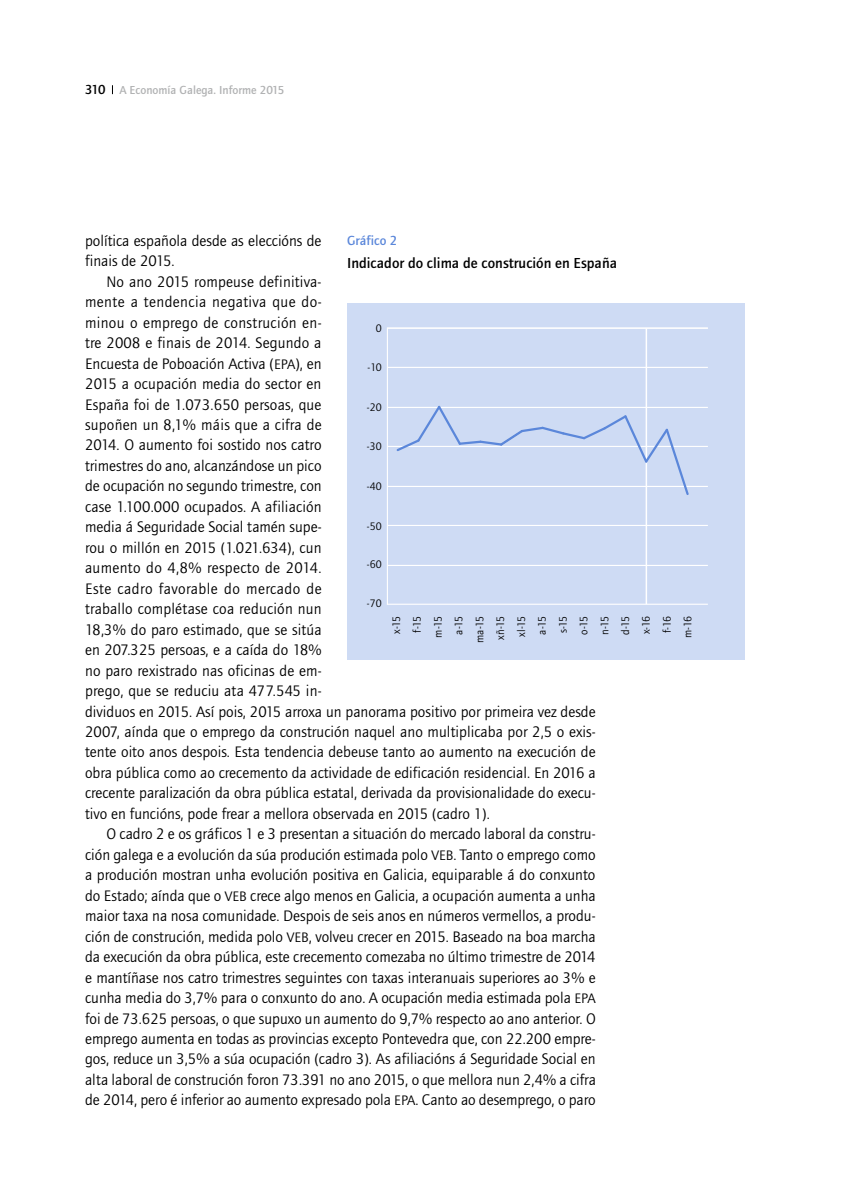
<style>
.page{position:relative;width:851px;height:1191px;background:#fff}
.page>*{position:absolute;margin:0;border:0;box-sizing:border-box;transform-origin:0 0}
.t1{font:15.75px/20.4px "Foundry Journal";color:#000}
.t2{font:500 15px "Foundry Journal";color:#000}
.t3{font:500 13.5px "Foundry Journal";color:#5b87da}
.t4{font:500 12px "Foundry Journal";color:#b1b2b3}
.t5{font:11.25px "Foundry Journal";letter-spacing:-.07em;color:#000}
.s1{font-size:13.5px;color:#000}
.s2{font-size:14.25px}
</style>
<div class="page">
<div style="left:347px;top:304px;width:397px;height:356px;background:#cedbf4"></div>
<hr style="left:645px;top:329px;width:2px;height:275px;background:#fff">
<hr style="left:387px;top:328px;width:1px;height:276px;background:#fff">
<hr style="left:387px;top:603px;width:320px;height:2px;background:#fff">
<hr style="left:387px;top:565px;width:320px;height:1px;background:#fff">
<hr style="left:387px;top:525px;width:320px;height:1px;background:#fff">
<hr style="left:387px;top:486px;width:320px;height:1px;background:#fff">
<hr style="left:387px;top:446px;width:320px;height:1px;background:#fff">
<hr style="left:387px;top:407px;width:320px;height:1px;background:#fff">
<hr style="left:387px;top:367px;width:320px;height:1px;background:#fff">
<hr style="left:387px;top:327px;width:320px;height:2px;background:#fff">
<svg style="left:396px;top:404px;width:293px;height:93px"></svg>
<p class="t4" style="left:85px;top:83px;width:201px"><span class="s1">310</span> A Economía Galega. Informe 2015</p>
<p class="t1" style="left:85px;top:231px;width:238px">política española desde as eleccións de finais de 2015.</p>
<p class="t1" style="left:85px;top:271px;width:512px;text-indent:21px">No ano 2015 rompeuse definitiva-<br>mente a tendencia negativa que do-<br>minou o emprego de construción en-<br>tre 2008 e finais de 2014. Segundo a<br>Encuesta de Poboación Activa (<span class="s2">EPA</span>), en<br>2015 a ocupación media do sector en<br>España foi de 1.073.650 persoas, que<br>supoñen un 8,1% máis que a cifra de<br>2014. O aumento foi sostido nos catro<br>trimestres do ano, alcanzándose un pico<br>de ocupación no segundo trimestre, con<br>case 1.100.000 ocupados. A afiliación<br>media á Seguridade Social tamén supe-<br>rou o millón en 2015 (1.021.634), cun<br>aumento do 4,8% respecto de 2014.<br>Este cadro favorable do mercado de<br>traballo complétase coa redución nun<br>18,3% do paro estimado, que se sitúa<br>en 207.325 persoas, e a caída do 18%<br>no paro rexistrado nas oficinas de em-<br>prego, que se reduciu ata 477.545 in-<br>dividuos en 2015. Así pois, 2015 arroxa un panorama positivo por primeira vez desde 2007, aínda que o emprego da construción naquel ano multiplicaba por 2,5 o exis&shy;tente oito anos despois. Esta tendencia debeuse tanto ao aumento na execución de obra pública como ao crecemento da actividade de edificación residencial. En 2016 a crecente paralización da obra pública estatal, derivada da provisionalidade do execu&shy;tivo en funcións, pode frear a mellora observada en 2015 (cadro 1).</p>
<p class="t1" style="left:85px;top:824px;width:512px;text-align:justify;text-indent:21px">O cadro 2 e os gráficos 1 e 3 presentan a situación do mercado laboral da constru&shy;ción galega e a evolución da súa produción estimada polo <span class="s2">VEB</span>. Tanto o emprego como a produción mostran unha evolución positiva en Galicia, equiparable á do conxunto do Estado; aínda que o <span class="s2">VEB</span> crece algo menos en Galicia, a ocupación aumenta a unha maior taxa na nosa comunidade. Despois de seis anos en números vermellos, a produ&shy;ción de construción, medida polo <span class="s2">VEB</span>, volveu crecer en 2015. Baseado na boa marcha da execución da obra pública, este crecemento comezaba no último trimestre de 2014 e mantíñase nos catro trimestres seguintes con taxas interanuais superiores ao 3% e cunha media do 3,7% para o conxunto do ano. A ocupación media estimada pola <span class="s2">EPA </span>foi de 73.625 persoas, o que supuxo un aumento do 9,7% respecto ao ano anterior. O emprego aumenta en todas as provincias excepto Pontevedra que, con 22.200 empre&shy;gos, reduce un 3,5% a súa ocupación (cadro 3). As afiliacións á Seguridade Social en alta laboral de construción foron 73.391 no ano 2015, o que mellora nun 2,4% a cifra de 2014, pero é inferior ao aumento expresado pola <span class="s2">EPA</span>. Canto ao desemprego, o paro</p>
<p class="t3" style="left:347px;top:233px;width:52px">Gráfico 2</p>
<p class="t2" style="left:347px;top:254px;width:272px">Indicador do clima de construción en España</p>
<p class="t5" style="left:375px;top:322px;width:7px">0</p>
<p class="t5" style="left:367px;top:361px;width:16px">-10</p>
<p class="t5" style="left:367px;top:401px;width:16px">-20</p>
<p class="t5" style="left:367px;top:440px;width:16px">-30</p>
<p class="t5" style="left:367px;top:480px;width:16px">-40</p>
<p class="t5" style="left:367px;top:520px;width:16px">-50</p>
<p class="t5" style="left:367px;top:558px;width:16px">-60</p>
<p class="t5" style="left:367px;top:597px;width:16px">-70</p>
<p class="t5" style="left:390px;top:634px;width:20px;rotate:-90deg">x-15</p>
<p class="t5" style="left:681px;top:638px;width:24px;rotate:-90deg">m-16</p>
<p class="t5" style="left:640px;top:634px;width:20px;rotate:-90deg">x-16</p>
<p class="t5" style="left:660px;top:633px;width:19px;rotate:-90deg">f-16</p>
<p class="t5" style="left:411px;top:632px;width:19px;rotate:-90deg">f-15</p>
<p class="t5" style="left:432px;top:637px;width:24px;rotate:-90deg">m-15</p>
<p class="t5" style="left:452px;top:634px;width:21px;rotate:-90deg">a-15</p>
<p class="t5" style="left:473px;top:643px;width:29px;rotate:-90deg">ma-15</p>
<p class="t5" style="left:494px;top:639px;width:26px;rotate:-90deg">xñ-15</p>
<p class="t5" style="left:515px;top:636px;width:23px;rotate:-90deg">xl-15</p>
<p class="t5" style="left:536px;top:634px;width:21px;rotate:-90deg">a-15</p>
<p class="t5" style="left:556px;top:633px;width:19px;rotate:-90deg">s-15</p>
<p class="t5" style="left:577px;top:635px;width:21px;rotate:-90deg">o-15</p>
<p class="t5" style="left:598px;top:635px;width:21px;rotate:-90deg">n-15</p>
<p class="t5" style="left:619px;top:635px;width:21px;rotate:-90deg">d-15</p>
</div>
